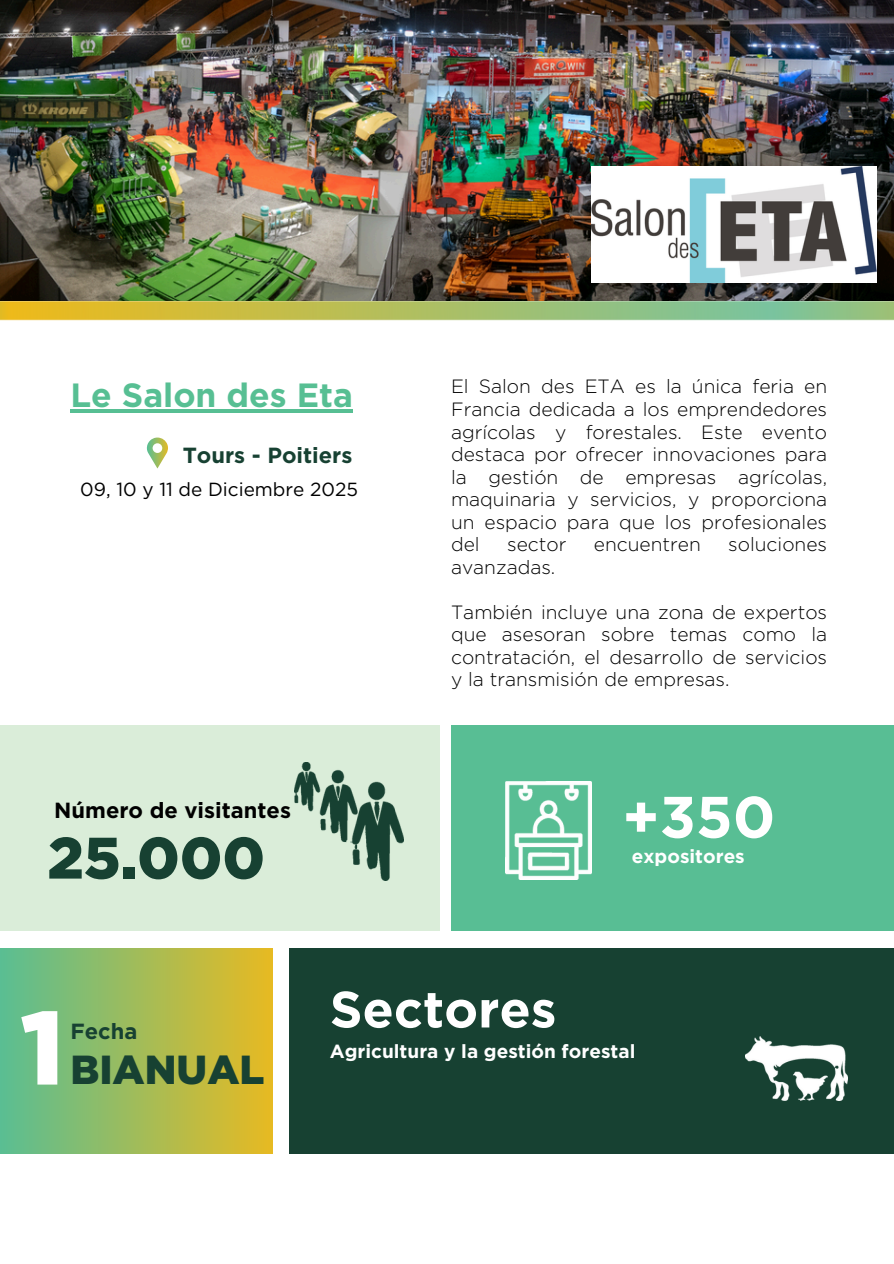
<style>
.page{position:relative;width:894px;height:1264px;background:#fff}
.page>*{position:absolute;margin:0;border:0;box-sizing:border-box;transform-origin:0 0}
.t1{font:900 104.1px "Gotham";color:#fff}
.t2{font:900 58.35px "Gotham";color:#174132}
.t3{font:700 58.35px "Gotham";color:#fff}
.t4{font:700 51px "Gotham";color:#fff}
.t5{font:900 40.5px "Gotham";color:#174132}
.t6{font:700 33.6px "Gotham";color:#57bf93}
.t7{font:700 21.9px "Gotham";color:#174132}
.t8{font:700 21.9px "Gotham";color:#000}
.t9{font:300 19.2px/22.5px "Gotham";color:#000;text-align:justify}
.t10{font:700 18.9px "Gotham";color:#fff}
.t11{font:18.9px "Gotham";color:#000}
</style>
<div class="page">
<img style="left:0;top:0;width:893px;height:320px">
<div style="left:0;top:725px;width:440px;height:205px;background:#daedd9"></div>
<div style="left:289px;top:948px;width:604px;height:205px;background:#174132"></div>
<div style="left:0;top:948px;width:272px;height:205px;background:linear-gradient(to right,#5abe93,#e6ba23)"></div>
<img style="left:294px;top:762px;width:109px;height:118px">
<img style="left:745px;top:1036px;width:101px;height:64px">
<div style="left:451px;top:725px;width:442px;height:205px;background:#58be94"></div>
<img style="left:505px;top:781px;width:86px;height:98px">
<img style="left:591px;top:166px;width:285px;height:116px">
<hr style="left:70px;top:409px;width:283px;height:4px;background:#57bf93">
<svg style="left:146px;top:437px;width:22px;height:32px"></svg>
<p class="t6" style="left:70px;top:375px;width:284px">Le Salon des Eta</p>
<h1 class="t7" style="left:183px;top:442px;width:171px">Tours - Poitiers</h1>
<h6 class="t11" style="left:80px;top:478px;width:279px">09, 10 y 11 de Diciembre 2025</h6>
<p class="t8" style="left:54px;top:796px;width:238px">Número de visitantes</p>
<h5 class="t2" style="left:47px;top:822px;width:219px">25.000</h5>
<h4 class="t9" style="left:451px;top:375px;width:377px">El Salon des ETA es la única feria en Francia dedicada a los emprendedores agrícolas y forestales. Este evento destaca por ofrecer innovaciones para la gestión de empresas agrícolas, maquinaria y servicios, y proporciona un espacio para que los profesionales del</h4>
<h4 class="t9" style="left:507px;top:533px;width:61px">sector</h4>
<h4 class="t9" style="left:593px;top:533px;width:108px">encuentren</h4>
<h4 class="t9" style="left:728px;top:533px;width:100px">soluciones</h4>
<h4 class="t9" style="left:451px;top:555px;width:106px">avanzadas.</h4>
<p class="t9" style="left:451px;top:600px;width:377px">También incluye una zona de expertos que asesoran sobre temas como la contratación, el desarrollo de servicios y la transmisión de empresas.</p>
<p class="t3" style="left:622px;top:781px;width:154px">+350</p>
<p class="t10" style="left:631px;top:845px;width:114px">expositores</p>
<h1 class="t1" style="left:20px;top:984px;width:45px">1</h1>
<p class="t7" style="left:70px;top:1017px;width:68px">Fecha</p>
<h5 class="t5" style="left:70px;top:1045px;width:195px">BIANUAL</h5>
<p class="t4" style="left:330px;top:978px;width:228px">Sectores</p>
<p class="t10" style="left:330px;top:1039px;width:307px">Agricultura y la gestión forestal</p>
</div>
